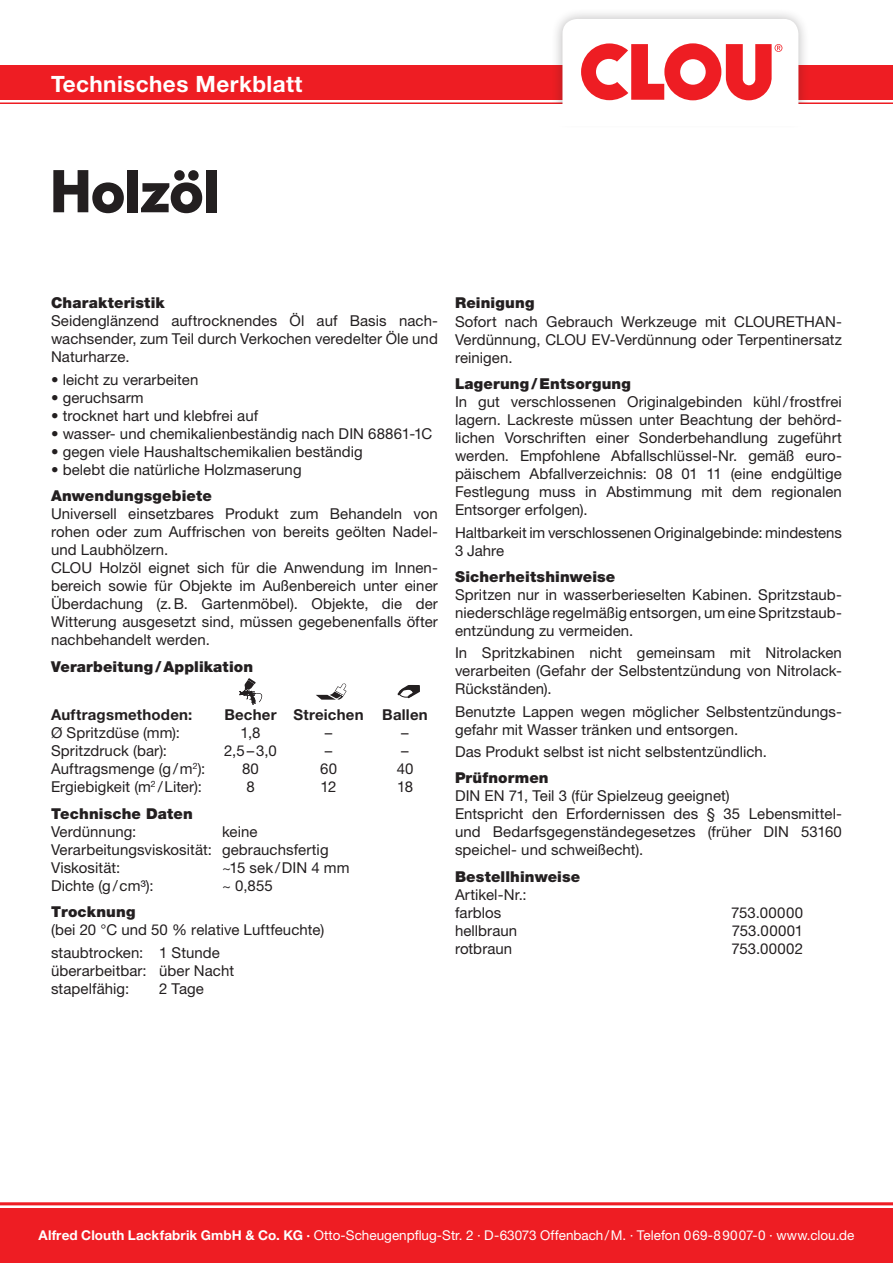
<style>
.page{position:relative;width:893px;height:1263px;background:#fff}
.page>*{position:absolute;margin:0;border:0;box-sizing:border-box;transform-origin:0 0}
.t1{font:700 58.5px "Montreal";color:#231f20}
.t2{font:700 22.5px "Helvetica Neue LT Std";letter-spacing:.02em;color:#fff}
.Regular_10{font:15px/18px "Helvetica Neue LT Std";letter-spacing:.005em;color:#231f20;text-align:justify}
.Regular_10__1{font:15px/18px "Helvetica Neue LT Std";letter-spacing:.005em;color:#231f20;text-align:justify}
.Absatzü__2{font:900 15px "Helvetica Neue LT Std";letter-spacing:.01em;color:#231f20}
.Regular_10-2{font:700 15px "Helvetica Neue LT Std";letter-spacing:.015em;color:#231f20}
.Regular_10-3{font:15px "Helvetica Neue LT Std";letter-spacing:.025em;color:#231f20}
.t3{font:13.5px "Helvetica Neue LT Std";color:#fff}
.s1{font-weight:700}
</style>
<div class="page">
<div style="left:0;top:1208px;width:893px;height:55px;background:#ee1d23"></div>
<hr style="left:0;top:1202px;width:893px;height:3px;background:#ee1d23">
<div style="left:0;top:66px;width:893px;height:34px;background:#ee1d23"></div>
<hr style="left:0;top:102px;width:893px;height:3px;background:#ee1d23">
<div style="left:551px;top:7px;width:259px;height:122px;background:#231f20;opacity:.33"></div>
<div style="left:0;top:105px;width:893px;height:21px;background:#fff"></div>
<svg style="left:562px;top:19px;width:236px;height:86px"></svg>
<svg style="left:239px;top:678px;width:24px;height:27px"></svg>
<svg style="left:316px;top:683px;width:31px;height:17px"></svg>
<svg style="left:397px;top:685px;width:23px;height:13px"></svg>
<div style="left:399px;top:688px;width:15px;height:9px;border:1px solid #231f20;border-radius:50%"></div>
<p class="t2" style="left:51px;top:70px;width:253px">Technisches Merkblatt</p>
<p class="t1" style="left:51px;top:152px;width:169px">Holzöl</p>
<p class="Absatzü__2" style="left:51px;top:294px;width:115px">Charakteristik</p>
<p class="Regular_10__1" style="left:51px;top:312px;width:388px">Seidenglänzend auftrocknendes Öl auf Basis nach&shy;wachsender, zum Teil durch Verkochen veredelter Öle und Naturharze.</p>
<p class="Regular_10__1" style="left:51px;top:370px;width:149px">• leicht zu verarbeiten</p>
<p class="Regular_10__1" style="left:51px;top:388px;width:94px">• geruchsarm</p>
<p class="Regular_10__1" style="left:51px;top:406px;width:209px">• trocknet hart und klebfrei auf</p>
<p class="Regular_10__1" style="left:51px;top:424px;width:383px">• wasser- und chemikalienbeständig nach DIN 68861-1C</p>
<p class="Regular_10__1" style="left:51px;top:442px;width:313px">• gegen viele Haushaltschemikalien beständig</p>
<p class="Regular_10__1" style="left:51px;top:460px;width:252px">• belebt die natürliche Holzmaserung</p>
<p class="Absatzü__2" style="left:51px;top:487px;width:162px">Anwendungsgebiete</p>
<p class="Regular_10" style="left:51px;top:505px;width:388px">Universell einsetzbares Produkt zum Behandeln von rohen oder zum Auffrischen von bereits geölten Nadel&shy;und Laubhölzern.</p>
<p class="Regular_10" style="left:51px;top:559px;width:388px">CLOU Holzöl eignet sich für die Anwendung im Innen&shy;bereich sowie für Objekte im Außenbereich unter einer Überdachung (z.B. Gartenmöbel). Objekte, die der Witterung ausgesetzt sind, müssen gegebenenfalls öfter nachbehandelt werden.</p>
<p class="Absatzü__2" style="left:51px;top:657px;width:204px">Verarbeitung/Applikation</p>
<p class="Regular_10-2" style="left:51px;top:706px;width:143px">Auftragsmethoden:</p>
<p class="Regular_10-2" style="left:224px;top:706px;width:205px">Becher Streichen Ballen</p>
<p class="Regular_10" style="left:51px;top:724px;width:131px">Ø Spritzdüse (mm):</p>
<p class="Regular_10" style="left:241px;top:724px;width:21px">1,8</p>
<p class="Regular_10" style="left:325px;top:724px;width:9px">–</p>
<p class="Regular_10" style="left:401px;top:724px;width:9px">–</p>
<p class="Regular_10" style="left:51px;top:742px;width:118px">Spritzdruck (bar):</p>
<p class="Regular_10" style="left:224px;top:742px;width:54px">2,5–3,0</p>
<p class="Regular_10" style="left:325px;top:742px;width:9px">–</p>
<p class="Regular_10" style="left:401px;top:742px;width:9px">–</p>
<p class="Regular_10" style="left:51px;top:760px;width:156px">Auftragsmenge (g/m<sup>2</sup>):</p>
<p class="Regular_10" style="left:242px;top:760px;width:18px">80</p>
<p class="Regular_10" style="left:320px;top:760px;width:18px">60</p>
<p class="Regular_10" style="left:397px;top:760px;width:18px">40</p>
<p class="Regular_10" style="left:51px;top:778px;width:152px">Ergiebigkeit (m<sup>2</sup> /Liter):</p>
<p class="Regular_10" style="left:246px;top:778px;width:10px">8</p>
<p class="Regular_10" style="left:321px;top:778px;width:17px">12</p>
<p class="Regular_10" style="left:397px;top:778px;width:17px">18</p>
<p class="Absatzü__2" style="left:51px;top:805px;width:143px">Technische Daten</p>
<p class="Regular_10" style="left:51px;top:822px;width:87px">Verdünnung:</p>
<p class="Regular_10" style="left:222px;top:822px;width:37px">keine</p>
<p class="Regular_10" style="left:51px;top:840px;width:279px">Verarbeitungsviskosität: gebrauchsfertig</p>
<p class="Regular_10" style="left:51px;top:858px;width:71px">Viskosität:</p>
<p class="Regular_10" style="left:222px;top:858px;width:129px">~15 sek/DIN 4 mm</p>
<p class="Regular_10" style="left:51px;top:876px;width:104px">Dichte (g/cm³):</p>
<p class="Regular_10" style="left:222px;top:876px;width:52px">~ 0,855</p>
<p class="Absatzü__2" style="left:51px;top:903px;width:86px">Trocknung</p>
<p class="Regular_10" style="left:51px;top:921px;width:275px">(bei 20 °C und 50 % relative Luftfeuchte)</p>
<p class="Regular_10__1" style="left:51px;top:943px;width:170px">staubtrocken: 1 Stunde</p>
<p class="Regular_10" style="left:51px;top:961px;width:185px">überarbeitbar: über Nacht</p>
<p class="Regular_10" style="left:51px;top:979px;width:80px">stapelfähig:</p>
<p class="Regular_10" style="left:159px;top:979px;width:46px">2 Tage</p>
<p class="Absatzü__2" style="left:455px;top:294px;width:81px">Reinigung</p>
<p class="Regular_10" style="left:455px;top:312px;width:388px">Sofort nach Gebrauch Werkzeuge mit CLOURETHAN-Verdünnung, CLOU EV-Verdünnung oder Terpentinersatz reinigen.</p>
<p class="Absatzü__2" style="left:455px;top:375px;width:177px">Lagerung/Entsorgung</p>
<p class="Regular_10" style="left:455px;top:393px;width:388px">In gut verschlossenen Originalgebinden kühl/frostfrei lagern. Lackreste müssen unter Beachtung der behörd&shy;lichen Vorschriften einer Sonderbehandlung zugeführt werden. Empfohlene Abfallschlüssel-Nr. gemäß euro&shy;päischem Abfallverzeichnis: 08 01 11 (eine endgültige Festlegung muss in Abstimmung mit dem regionalen Entsorger erfolgen).</p>
<p class="Regular_10" style="left:455px;top:523px;width:388px">Haltbarkeit im verschlossenen Originalgebinde: mindestens<br>3 Jahre</p>
<p class="Absatzü__2" style="left:455px;top:568px;width:162px">Sicherheitshinweise</p>
<p class="Regular_10" style="left:455px;top:586px;width:388px">Spritzen nur in wasserberieselten Kabinen. Spritzstaub&shy;niederschläge regelmäßig entsorgen, um eine Spritzstaub&shy;entzündung zu vermeiden.</p>
<p class="Regular_10" style="left:455px;top:644px;width:388px">In Spritzkabinen nicht gemeinsam mit Nitrolacken verarbeiten (Gefahr der Selbstentzündung von Nitrolack-Rückständen).</p>
<p class="Regular_10" style="left:455px;top:702px;width:388px">Benutzte Lappen wegen möglicher Selbstentzündungs&shy;gefahr mit Wasser tränken und entsorgen.</p>
<p class="Regular_10" style="left:455px;top:742px;width:314px">Das Produkt selbst ist nicht selbstentzündlich.</p>
<p class="Absatzü__2" style="left:455px;top:769px;width:95px">Prüfnormen</p>
<p class="Regular_10" style="left:455px;top:787px;width:276px">DIN EN 71, Teil 3 (für Spielzeug geeignet)</p>
<p class="Regular_10" style="left:455px;top:805px;width:388px">Entspricht den Erfordernissen des § 35 Lebensmittel&shy;und Bedarfsgegenständegesetzes (früher DIN 53160 speichel- und schweißecht).</p>
<p class="Absatzü__2" style="left:455px;top:868px;width:127px">Bestellhinweise</p>
<p class="Regular_10" style="left:455px;top:885px;width:73px">Artikel-Nr.:</p>
<p class="Regular_10" style="left:455px;top:903px;width:48px">farblos</p>
<p class="Regular_10-3" style="left:731px;top:904px;width:73px">753.00000</p>
<p class="Regular_10" style="left:455px;top:921px;width:64px">hellbraun</p>
<p class="Regular_10" style="left:732px;top:921px;width:73px">753.00001</p>
<p class="Regular_10" style="left:455px;top:939px;width:59px">rotbraun</p>
<p class="Regular_10" style="left:731px;top:939px;width:73px">753.00002</p>
<p class="t3" style="left:39px;top:1227px;width:817px"><span class="s1">Alfred Clouth Lackfabrik GmbH &amp; Co. KG ·</span> Otto-Scheugenpflug-Str. 2 · D-63073 Offenbach/M. · Telefon 069-89007-0 · www.clou.de</p>
</div>
